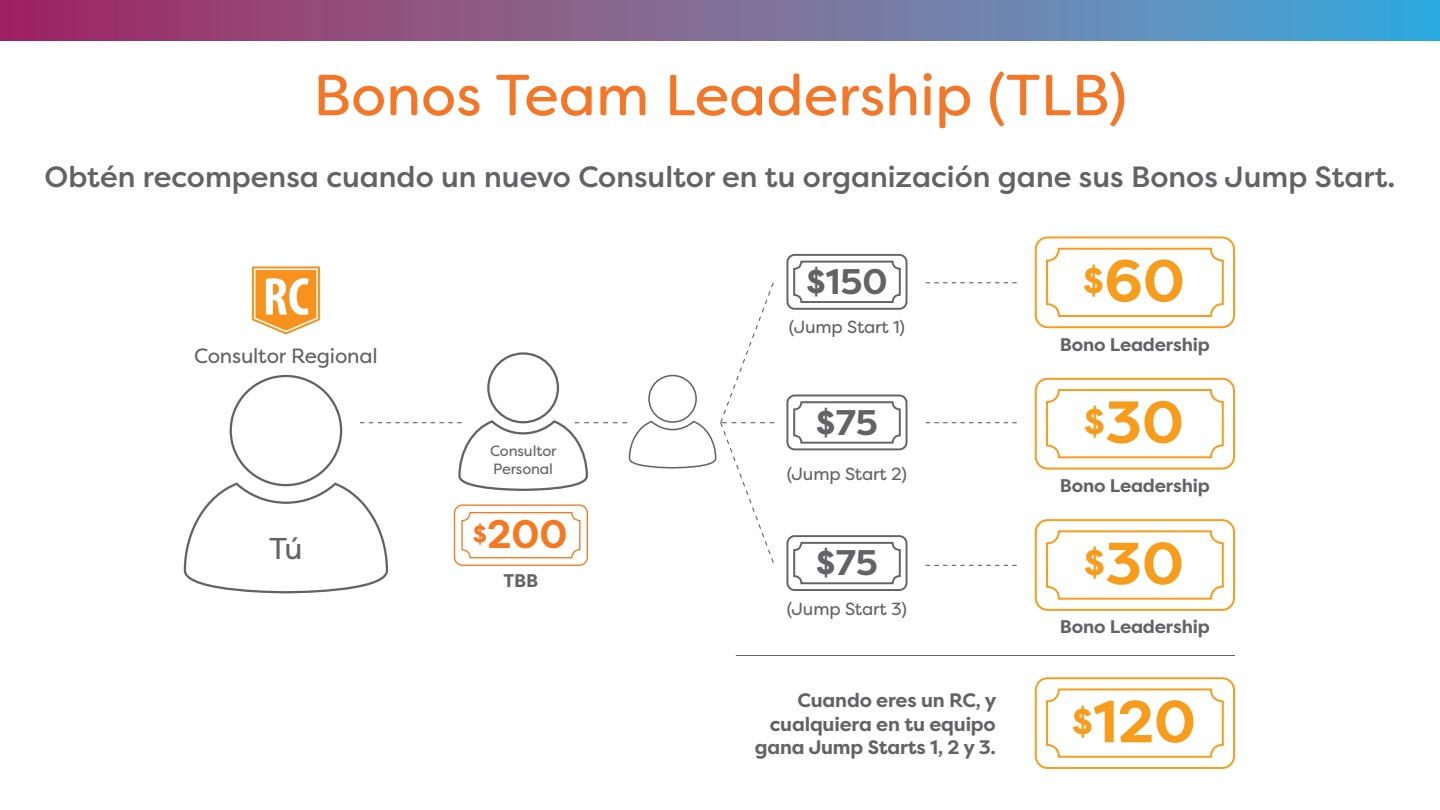
<style>
.page{position:relative;width:1440px;height:810px;background:#fff}
.page>*{position:absolute;margin:0;border:0;box-sizing:border-box;transform-origin:0 0}
.bulleted_text{font:700 59.18px "Energy";color:#f89c1c}
.t1{font:57.75px "Energy Soft";color:#f47728}
.bulleted_text-2{font:700 39.67px "Energy";color:#f47921}
.bulleted_text-3{font:700 35.55px "Energy";color:#636366}
.bulleted_text-4{font:30.08px "Energy";color:#636366}
.t2{font:500 29.25px "Energy";color:#636366}
.bulleted_text-5{font:20.62px "Energy";letter-spacing:-.01em;color:#636366}
.bulleted_text-6{font:700 19.5px/23.2px "Energy";letter-spacing:-.01em;color:#636366;text-align:right}
.bulleted_text-7{font:700 18.3px "Energy";letter-spacing:-.01em;color:#636366}
.bulleted_text-8{font:17.55px "Energy";letter-spacing:-.01em;color:#636366}
.bulleted_text-9{font:14.77px/17.8px "Energy";letter-spacing:-.01em;color:#636366}
.s1{font-size:25.72px}
.s2{font-size:38.4px}
</style>
<div class="page">
<svg style="left:0;top:0;width:1440px;height:40px"></svg>
<div style="left:786px;top:254px;width:122px;height:56px;border:2px solid #636366;border-radius:7px"></div>
<div style="left:793px;top:261px;width:108px;height:42px;border:2px solid #636366;border-radius:7px"></div>
<div style="left:786px;top:395px;width:122px;height:55px;border:2px solid #636366;border-radius:7px"></div>
<div style="left:793px;top:401px;width:108px;height:43px;border:2px solid #636366;border-radius:7px"></div>
<div style="left:786px;top:535px;width:122px;height:56px;border:2px solid #636366;border-radius:7px"></div>
<div style="left:793px;top:542px;width:108px;height:42px;border:2px solid #636366;border-radius:7px"></div>
<div style="left:1035px;top:236px;width:200px;height:92px;border:2px solid #f89c1c;border-radius:12px"></div>
<div style="left:1046px;top:248px;width:178px;height:69px;border:2px solid #f89c1c;border-radius:12px"></div>
<div style="left:1035px;top:378px;width:200px;height:92px;border:2px solid #f89c1c;border-radius:12px"></div>
<div style="left:1046px;top:389px;width:178px;height:69px;border:2px solid #f89c1c;border-radius:12px"></div>
<div style="left:1035px;top:519px;width:200px;height:92px;border:2px solid #f89c1c;border-radius:12px"></div>
<div style="left:1046px;top:530px;width:178px;height:70px;border:2px solid #f89c1c;border-radius:12px"></div>
<div style="left:1035px;top:677px;width:200px;height:92px;border:2px solid #f89c1c;border-radius:12px"></div>
<div style="left:1046px;top:688px;width:178px;height:70px;border:2px solid #f89c1c;border-radius:12px"></div>
<svg style="left:926px;top:282px;width:91px;height:1px"></svg>
<svg style="left:926px;top:422px;width:91px;height:1px"></svg>
<svg style="left:926px;top:565px;width:91px;height:1px"></svg>
<svg style="left:183px;top:266px;width:592px;height:328px"></svg>
<hr style="left:736px;top:655px;width:499px;height:1px;background:#636366">
<p class="t1" style="left:313px;top:58px;width:815px">Bonos Team Leadership (TLB)</p>
<p class="t2" style="left:45px;top:157px;width:1352px">Obtén recompensa cuando un nuevo Consultor en tu organización gane sus Bonos Jump Start.</p>
<p class="bulleted_text-5" style="left:194px;top:342px;width:185px">Consultor Regional</p>
<p class="bulleted_text-4" style="left:269px;top:528px;width:35px">Tú</p>
<p class="bulleted_text-9" style="left:490px;top:442px;width:68px">Consultor<br>Personal</p>
<p class="bulleted_text-2" style="left:473px;top:509px;width:96px"><span class="s1">$</span>200</p>
<p class="bulleted_text-7" style="left:504px;top:569px;width:36px">TBB</p>
<p class="bulleted_text-3" style="left:806px;top:259px;width:83px">$150</p>
<p class="bulleted_text-8" style="left:789px;top:315px;width:118px">(Jump Start 1)</p>
<p class="bulleted_text-3" style="left:816px;top:400px;width:63px">$75</p>
<p class="bulleted_text-8" style="left:787px;top:462px;width:122px">(Jump Start 2)</p>
<p class="bulleted_text-3" style="left:816px;top:540px;width:63px">$75</p>
<p class="bulleted_text-8" style="left:787px;top:597px;width:122px">(Jump Start 3)</p>
<p class="bulleted_text-6" style="left:755px;top:689px;width:243px">Cuando eres un RC, y cualquiera en tu equipo gana Jump Starts 1, 2 y 3.</p>
<p class="bulleted_text" style="left:1083px;top:243px;width:103px"><span class="s2">$</span>60</p>
<p class="bulleted_text-7" style="left:1060px;top:333px;width:151px">Bono Leadership</p>
<p class="bulleted_text" style="left:1084px;top:385px;width:101px"><span class="s2">$</span>30</p>
<p class="bulleted_text-7" style="left:1060px;top:474px;width:151px">Bono Leadership</p>
<p class="bulleted_text" style="left:1084px;top:526px;width:101px"><span class="s2">$</span>30</p>
<p class="bulleted_text-7" style="left:1060px;top:615px;width:151px">Bono Leadership</p>
<p class="bulleted_text" style="left:1072px;top:684px;width:126px"><span class="s2">$</span>120</p>
</div>
